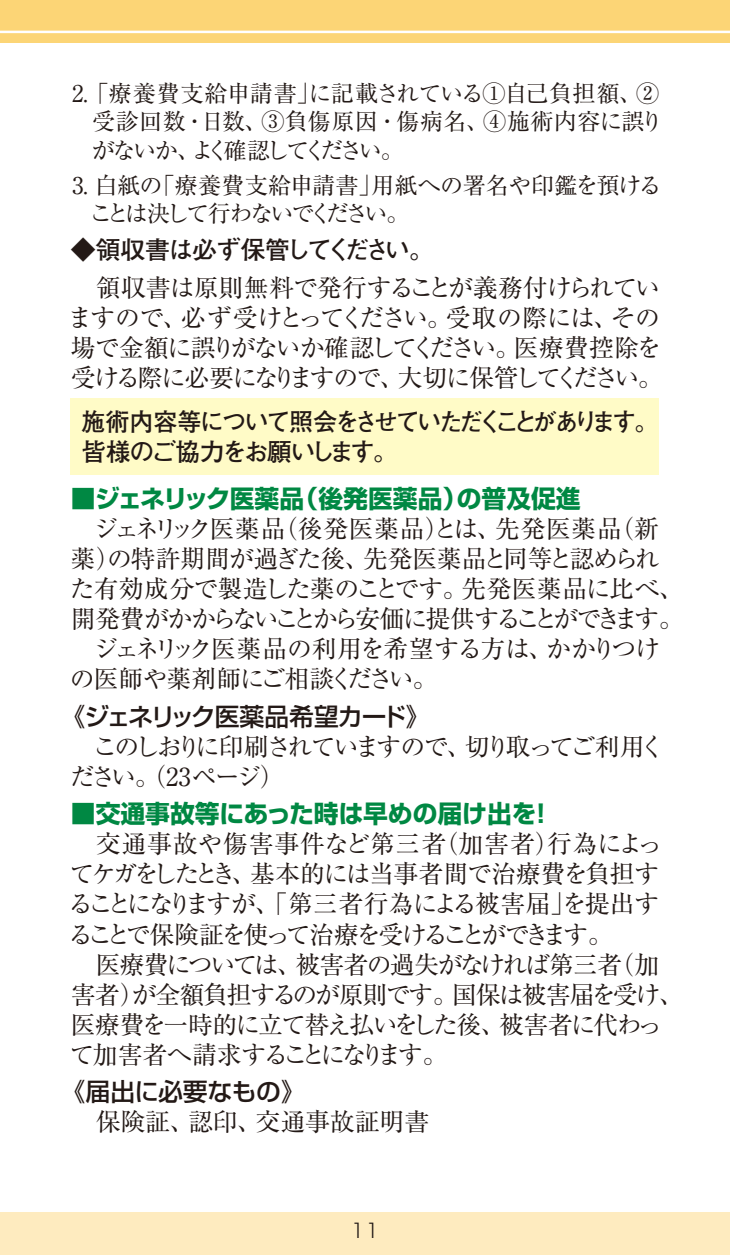
<style>
.page{position:relative;width:730px;height:1255px;background:#fff}
.page>*{position:absolute;margin:0;border:0;box-sizing:border-box;transform-origin:0 0}
.リュウミン14_18Ｈ{font:24.75px/30px "Ryumin Pro";letter-spacing:-.065em;color:#231916}
.リュウミン14_18Ｈ-2{font:24.75px/30px "Ryumin Pro";letter-spacing:-.045em;color:#231916}
.t1{font:700 24.75px "Shin Go Pro";color:#008843}
.リュウミン14_18Ｈ-3{font:700 24.75px/30px "Futo Go B101 Pro";letter-spacing:-.095em;color:#231916}
.リュウミン14_18Ｈ-4{font:24.75px/30px "Ryumin Pro";letter-spacing:-.125em;color:#231916}
.リュウミン14_18Ｈ-5{font:500 24.75px "Shin Go Pro";letter-spacing:-.035em;color:#231916}
.リュウミン14_18Ｈ-6{font:700 24.75px "Futo Go B101 Pro";letter-spacing:-.065em;color:#231916}
.リュウミン14_18Ｈ-7{font:24.75px "Ryumin Pro";color:#231916}
.リュウミン14_18Ｈ-8{font:23px/28.2px "Ryumin Pro";letter-spacing:-.035em;color:#231916}
.t2{font:300 19.5px "Shin Go Pro";color:#231916}
</style>
<div class="page">
<div style="left:0;top:0;width:730px;height:43px;background:#fcd576"></div>
<div style="left:0;top:1212px;width:730px;height:42px;background:#feebbf"></div>
<hr style="left:0;top:31px;width:730px;height:2px;background:#fff">
<div style="left:71px;top:399px;width:588px;height:76px;background:#fffbc7"></div>
<p class="リュウミン14_18Ｈ-8" style="left:92px;top:77px;width:573px;text-indent:-20px">2. 「療養費支給申請書」に記載されている①自己負担額、②受診回数・日数、③負傷原因・傷病名、④施術内容に誤りがないか、よく確認してください。</p>
<p class="リュウミン14_18Ｈ-8" style="left:90px;top:170px;width:574px;text-indent:-18px">3. 白紙の「療養費支給申請書」用紙への署名や印鑑を預けることは決して行わないでください。</p>
<p class="リュウミン14_18Ｈ-6" style="left:71px;top:230px;width:365px">◆領収書は必ず保管してください。</p>
<p class="リュウミン14_18Ｈ" style="left:68px;top:271px;width:597px">　領収書は原則無料で発行することが義務付けられていますので、必ず受けとってください。受取の際には、その場で金額に誤りがないか確認してください。医療費控除を受ける際に必要になりますので、大切に保管してください。</p>
<p class="リュウミン14_18Ｈ-3" style="left:81px;top:404px;width:579px">施術内容等について照会をさせていただくことがあります。皆様のご協力をお願いします。</p>
<p class="t1" style="left:71px;top:478px;width:511px">■ジェネリック医薬品（後発医薬品）の普及促進</p>
<p class="リュウミン14_18Ｈ-2" style="left:70px;top:511px;width:616px">　ジェネリック医薬品（後発医薬品）とは、先発医薬品（新薬）の特許期間が過ぎた後、先発医薬品と同等と認められた有効成分で製造した薬のことです。先発医薬品に比べ、開発費がかからないことから安価に提供することができます。</p>
<p class="リュウミン14_18Ｈ" style="left:70px;top:632px;width:592px">　ジェネリック医薬品の利用を希望する方は、かかりつけの医師や薬剤師にご相談ください。</p>
<p class="リュウミン14_18Ｈ-5" style="left:61px;top:695px;width:371px">《ジェネリック医薬品希望カード》</p>
<p class="リュウミン14_18Ｈ-4" style="left:70px;top:729px;width:596px">　このしおりに印刷されていますので、切り取ってご利用ください。（23ページ）</p>
<p class="t1" style="left:71px;top:794px;width:484px">■交通事故等にあった時は早めの届け出を！</p>
<p class="リュウミン14_18Ｈ" style="left:69px;top:827px;width:595px">　交通事故や傷害事件など第三者（加害者）行為によってケガをしたとき、基本的には当事者間で治療費を負担することになりますが、「第三者行為による被害届」を提出することで保険証を使って治療を受けることができます。</p>
<p class="リュウミン14_18Ｈ" style="left:69px;top:947px;width:616px">　医療費については、被害者の過失がなければ第三者（加害者）が全額負担するのが原則です。国保は被害届を受け、医療費を一時的に立て替え払いをした後、被害者に代わって加害者へ請求することになります。</p>
<p class="リュウミン14_18Ｈ-5" style="left:61px;top:1071px;width:246px">《届出に必要なもの》</p>
<p class="リュウミン14_18Ｈ-7" style="left:71px;top:1102px;width:360px">　保険証、認印、交通事故証明書</p>
<p class="t2" style="left:350px;top:1214px;width:31px">11</p>
</div>
